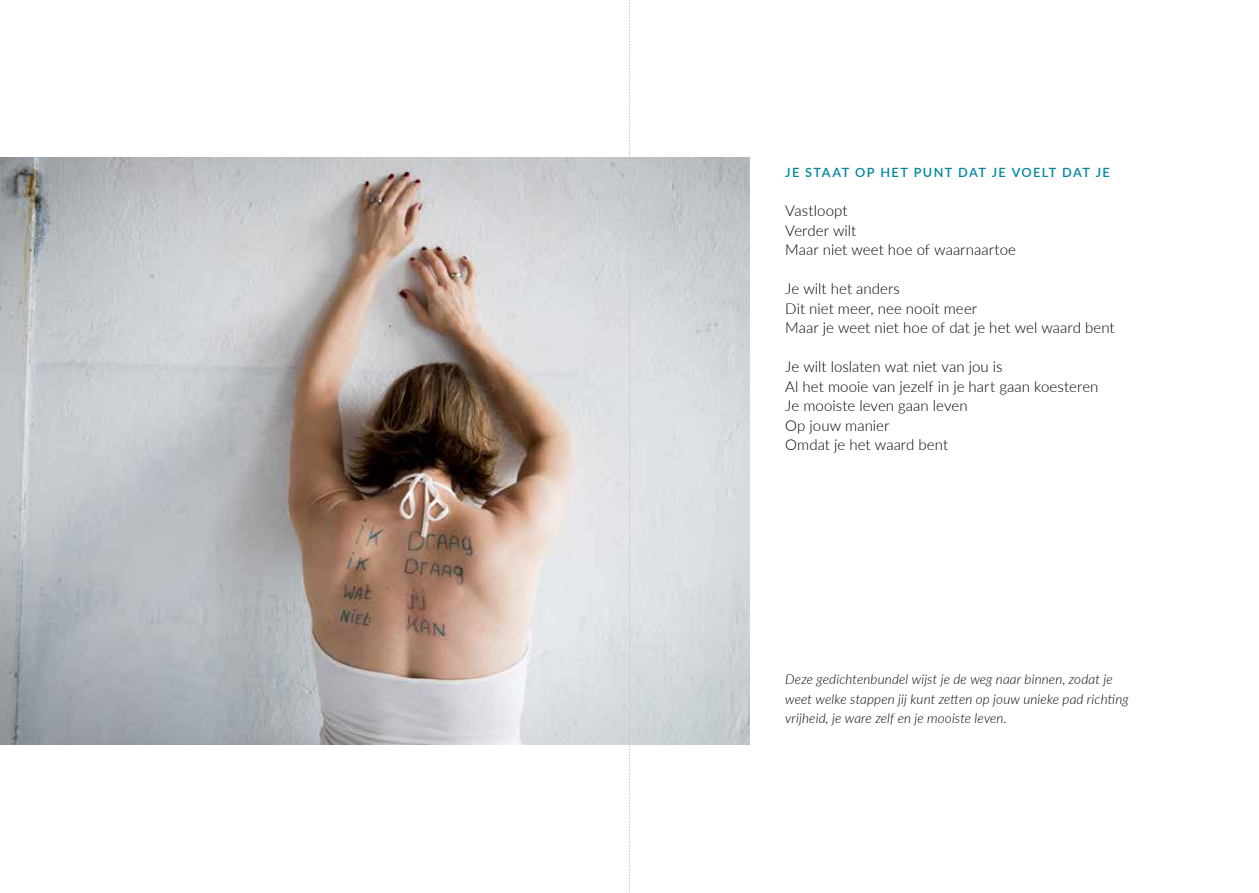
<style>
.page{position:relative;width:1259px;height:893px;background:#fff}
.page>*{position:absolute;margin:0;border:0;box-sizing:border-box;transform-origin:0 0}
.t1{font:300 15px/19.5px "Lato";letter-spacing:.005em;color:#000}
.t2{font:italic 300 13.5px/19.5px "Lato";letter-spacing:.01em;color:#000}
.t3{font:600 12.75px "Lato";letter-spacing:.11em;color:#00869e}
</style>
<div class="page">
<img style="left:0;top:158px;width:750px;height:587px">
<svg style="left:629px;top:0;width:1px;height:893px"></svg>
<p class="t3" style="left:785px;top:165px;width:326px">JE STAAT OP HET PUNT DAT JE VOELT DAT JE</p>
<p class="t1" style="left:785px;top:202px;width:232px">Vastloopt<br>Verder wilt<br>Maar niet weet hoe of waarnaartoe</p>
<p class="t1" style="left:785px;top:280px;width:331px">Je wilt het anders<br>Dit niet meer, nee nooit meer<br>Maar je weet niet hoe of dat je het wel waard bent</p>
<p class="t1" style="left:785px;top:358px;width:315px">Je wilt loslaten wat niet van jou is<br>Al het mooie van jezelf in je hart gaan koesteren<br>Je mooiste leven gaan leven<br>Op jouw manier<br>Omdat je het waard bent</p>
<p class="t2" style="left:785px;top:671px;width:345px">Deze gedichtenbundel wijst je de weg naar binnen, zodat je weet welke stappen jij kunt zetten op jouw unieke pad richting vrijheid, je ware zelf en je mooiste leven.</p>
</div>
